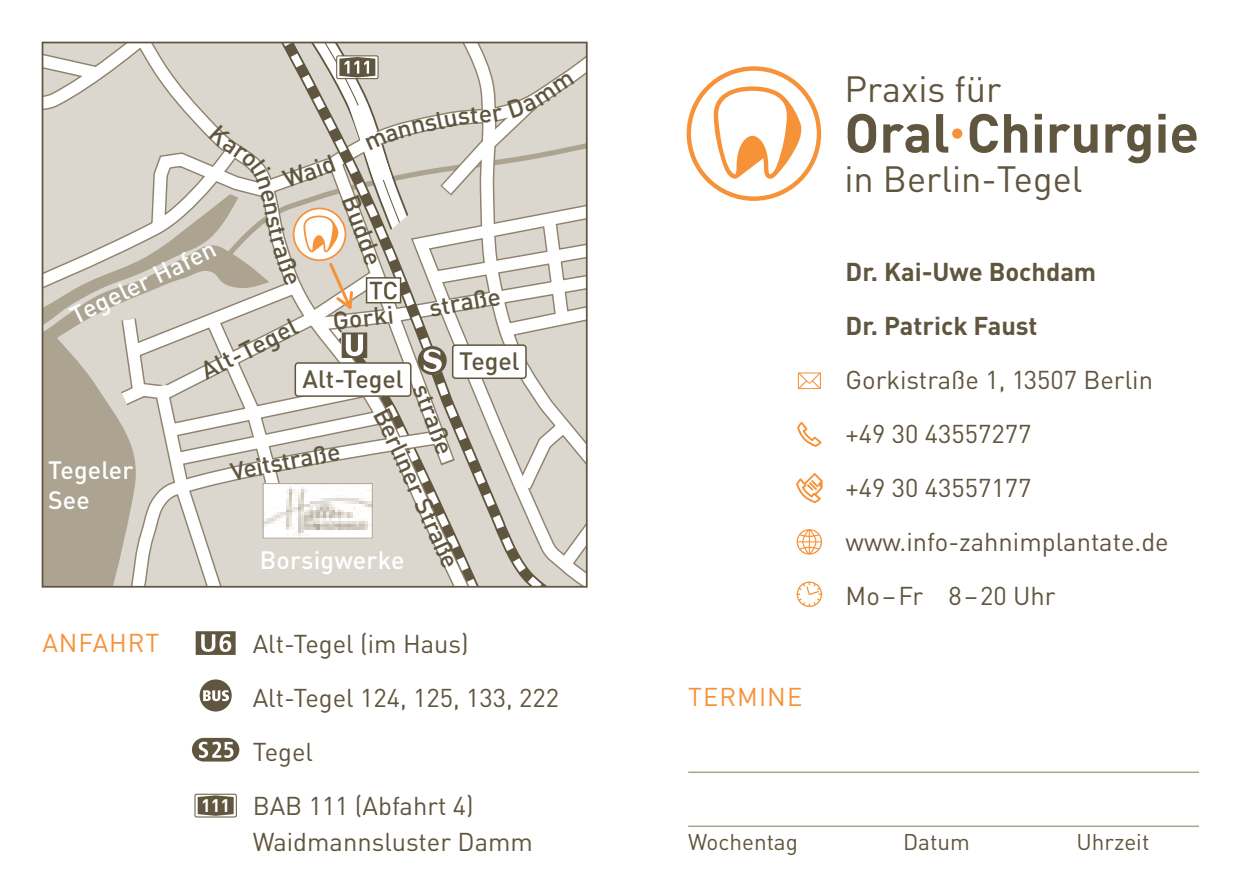
<style>
.page{position:relative;width:1260px;height:894px;background:#fff}
.page>*{position:absolute;margin:0;border:0;box-sizing:border-box;transform-origin:0 0}
.t1{font:700 54.3px "DIN";color:#60553e}
.t2{font:36px "DIN";color:#60553e}
.t3{font:25.5px/54px "DIN";color:#60553e}
.t4{font:700 25.5px/54px "DIN";color:#60553e}
.t5{font:25.5px "DIN";letter-spacing:.035em;color:#f69238}
.t6{font:500 24.9px "DIN";color:#60553e}
.t7{font:500 24.9px/29.7px "DIN";letter-spacing:.01em;color:#fff}
.t8{font:22.5px "DIN";color:#60553e}
.t9{font:700 18px "DIN";color:#fff}
</style>
<div class="page">
<div style="left:952px;top:128px;width:10px;height:11px;background:#f69238;border-radius:50%"></div>
<svg style="left:195px;top:794px;width:42px;height:23px"></svg>
<svg style="left:198px;top:795px;width:36px;height:21px"></svg>
<hr style="left:688px;top:826px;width:511px;height:1px;background:#aca391">
<svg style="left:687px;top:66px;width:134px;height:135px"></svg>
<svg style="left:45px;top:45px;width:215px;height:540px;background:#b5ad9c"></svg>
<svg style="left:120px;top:375px;width:140px;height:210px"></svg>
<svg style="left:264px;top:45px;width:321px;height:540px"></svg>
<img style="left:265px;top:485px;width:106px;height:52px">
<div style="left:263px;top:483px;width:110px;height:56px;border:1px solid #aca391"></div>
<svg style="left:336px;top:55px;width:43px;height:24px"></svg>
<div style="left:452px;top:344px;width:75px;height:35px;background:#fff;border:2px solid #60553e;border-radius:3px"></div>
<div style="left:295px;top:362px;width:117px;height:35px;background:#fff;border:2px solid #60553e;border-radius:3px"></div>
<svg style="left:192px;top:738px;width:47px;height:24px"></svg>
<svg style="left:196px;top:631px;width:40px;height:24px"></svg>
<svg style="left:200px;top:679px;width:32px;height:33px"></svg>
<hr style="left:688px;top:772px;width:511px;height:1px;background:#aca391">
<svg style="left:798px;top:372px;width:23px;height:17px"></svg>
<svg style="left:797px;top:582px;width:25px;height:25px"></svg>
<svg style="left:797px;top:422px;width:25px;height:25px"></svg>
<svg style="left:796px;top:473px;width:26px;height:30px"></svg>
<svg style="left:797px;top:529px;width:25px;height:26px"></svg>
<svg style="left:43px;top:57px;width:532px;height:318px"></svg>
<svg style="left:374px;top:408px;width:36px;height:52px"></svg>
<svg style="left:428px;top:530px;width:27px;height:39px"></svg>
<svg style="left:229px;top:461px;width:28px;height:20px"></svg>
<svg style="left:300px;top:445px;width:40px;height:22px"></svg>
<p class="t6" style="left:281px;top:172px;width:55px;rotate:-20deg">Waid</p>
<p class="t6" style="left:358px;top:193px;width:74px;rotate:69deg">Budde</p>
<p class="t7" style="left:67px;top:306px;width:160px;rotate:-26deg">Tegeler Hafen</p>
<p class="t6" style="left:428px;top:299px;width:74px;rotate:-10deg">straße</p>
<p class="t6" style="left:199px;top:364px;width:106px;rotate:-27deg">Alt-Tegel</p>
<p class="t6" style="left:332px;top:312px;width:63px;rotate:-6deg">Gorki</p>
<p class="t6" style="left:459px;top:352px;width:62px">Tegel</p>
<p class="t6" style="left:303px;top:370px;width:102px">Alt-Tegel</p>
<p class="t6" style="left:429px;top:382px;width:74px;rotate:69deg">straße</p>
<p class="t6" style="left:254px;top:458px;width:47px;rotate:-11deg">itstr</p>
<p class="t6" style="left:411px;top:455px;width:81px;rotate:66deg">ner Str</p>
<p class="t7" style="left:48px;top:458px;width:87px">Tegeler<br>See</p>
<p class="t5" style="left:43px;top:634px;width:118px">ANFAHRT</p>
<p class="t9" style="left:201px;top:799px;width:31px">111</p>
<p class="t7" style="left:260px;top:548px;width:146px">Borsigwerke</p>
<p class="t3" style="left:253px;top:619px;width:308px">Alt-Tegel (im Haus)<br>Alt-Tegel 124, 125, 133, 222<br>Tegel<br>BAB 111 (Abfahrt 4)</p>
<p class="t3" style="left:253px;top:817px;width:282px">Waidmannsluster Damm</p>
<h2 class="t2" style="left:844px;top:76px;width:158px">Praxis für</h2>
<h1 class="t1" style="left:844px;top:114px;width:356px">Oral Chirurgie</h1>
<h2 class="t2" style="left:844px;top:166px;width:240px">in Berlin-Tegel</h2>
<p class="t5" style="left:688px;top:688px;width:116px">TERMINE</p>
<p class="t4" style="left:846px;top:247px;width:252px">Dr. Kai-Uwe Bochdam<br>Dr. Patrick Faust</p>
<p class="t3" style="left:846px;top:356px;width:325px">Gorkistraße 1, 13507 Berlin +49 30 43557277<br>+49 30 43557177 www.info-zahnimplantate.de<br>Mo–Fr 8–20 Uhr</p>
<p class="t8" style="left:688px;top:834px;width:111px">Wochentag</p>
<p class="t8" style="left:903px;top:834px;width:68px">Datum</p>
<p class="t8" style="left:1077px;top:834px;width:74px">Uhrzeit</p>
</div>
